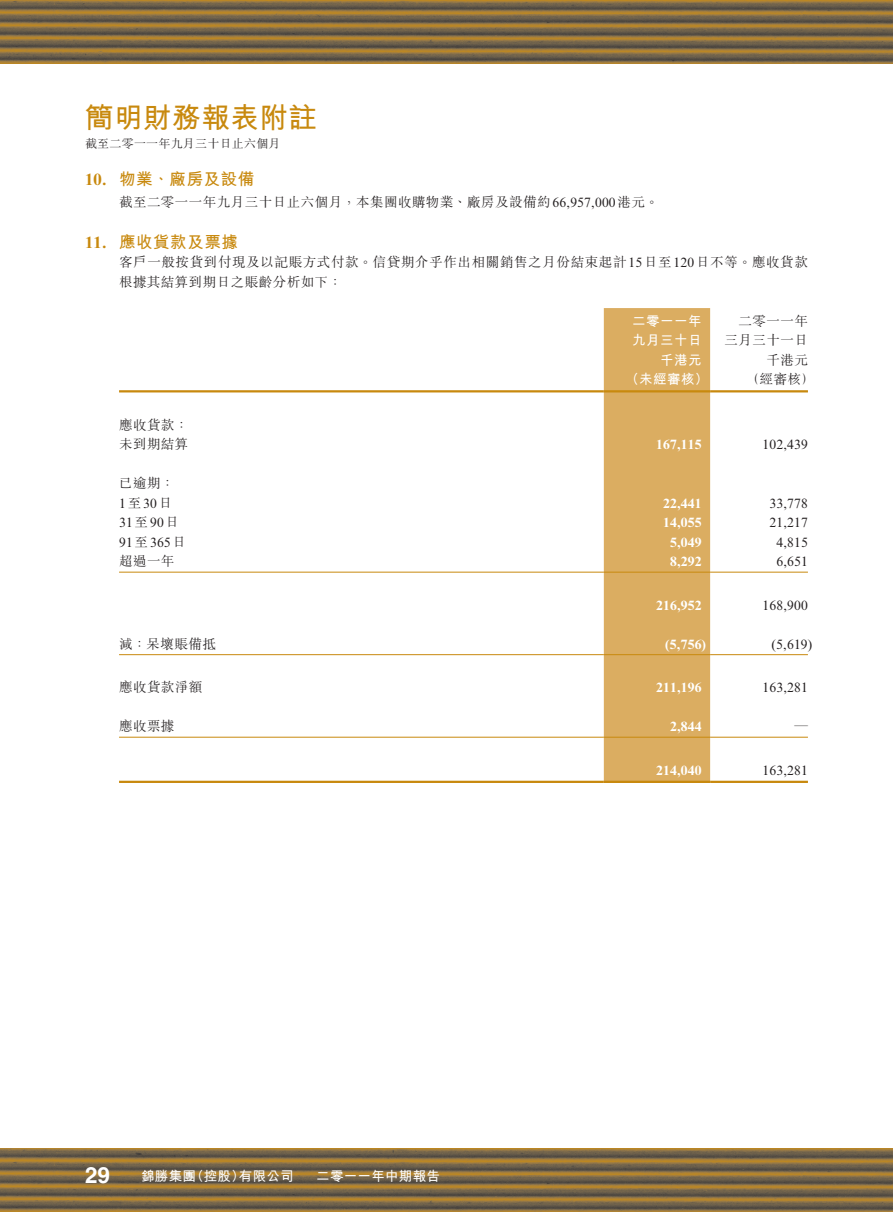
<style>
.page{position:relative;width:893px;height:1212px;background:#fff}
.page>*{position:absolute;margin:0;border:0;box-sizing:border-box;transform-origin:0 0}
.t1{font:700 28.5px "M Hei HK";letter-spacing:.02em;color:#c8890e}
.t2{font:700 22.5px "Helvetica LT Std";color:#fff}
.t3{font:700 16.5px "M Hei HK";letter-spacing:.035em;color:#c8890e}
.t4{font:700 16.5px "Times New Roman MT Std";color:#c8890e}
.t5{font:300 13.5px/19.5px "M Sung HK";letter-spacing:.035em;color:#231f20}
.t6{font:13.5px "Times New Roman MT Std";letter-spacing:.015em;color:#231f20}
.t7{font:700 13.5px "Times New Roman MT Std";letter-spacing:.015em;color:#fff}
.t8{font:700 13.5px "M Hei HK";letter-spacing:.02em;color:#fff}
.t9{font:300 12px "M Sung HK";letter-spacing:.02em;color:#231f20}
.s1{font-family:"Times New Roman MT Std";font-weight:400}
.s2{font-family:"M Sung HK";font-weight:300}
</style>
<div class="page">
<img style="left:0;top:1148px;width:892px;height:64px">
<img style="left:0;top:0;width:893px;height:64px">
<hr style="left:892px;top:1148px;width:1px;height:64px;background:#c8890e">
<div style="left:604px;top:308px;width:106px;height:473px;background:#dbad61"></div>
<hr style="left:119px;top:390px;width:485px;height:2px;background:#c8890e">
<hr style="left:604px;top:390px;width:106px;height:2px;background:#c8890e">
<hr style="left:710px;top:390px;width:98px;height:2px;background:#c8890e">
<hr style="left:119px;top:572px;width:485px;height:1px;background:#c8890e">
<hr style="left:604px;top:572px;width:106px;height:1px;background:#c8890e">
<hr style="left:710px;top:572px;width:98px;height:1px;background:#c8890e">
<hr style="left:119px;top:654px;width:485px;height:1px;background:#c8890e">
<hr style="left:604px;top:654px;width:106px;height:1px;background:#c8890e">
<hr style="left:710px;top:654px;width:98px;height:1px;background:#c8890e">
<hr style="left:119px;top:737px;width:485px;height:1px;background:#c8890e">
<hr style="left:604px;top:737px;width:106px;height:1px;background:#c8890e">
<hr style="left:710px;top:737px;width:98px;height:1px;background:#c8890e">
<hr style="left:119px;top:781px;width:485px;height:2px;background:#c8890e">
<hr style="left:604px;top:781px;width:106px;height:2px;background:#c8890e">
<hr style="left:710px;top:781px;width:98px;height:2px;background:#c8890e">
<h1 class="t1" style="left:85px;top:97px;width:233px">簡明財務報表附註</h1>
<p class="t9" style="left:85px;top:136px;width:197px">截至二零一一年九月三十日止六個月</p>
<p class="t4" style="left:85px;top:169px;width:23px">10.</p>
<p class="t4" style="left:85px;top:232px;width:23px">11.</p>
<p class="t3" style="left:119px;top:167px;width:137px">物業、廠房及設備</p>
<p class="t5" style="left:119px;top:191px;width:541px">截至二零一一年九月三十日止六個月，本集團收購物業、廠房及設備約<span class="s1">66,957,000</span>港元。</p>
<p class="t3" style="left:119px;top:230px;width:120px">應收貨款及票據</p>
<p class="t5" style="left:119px;top:252px;width:690px">客戶一般按貨到付現及以記賬方式付款。信貸期介乎作出相關銷售之月份結束起計<span class="s1">15</span>日至<span class="s1">120</span>日不等。應收貨款根據其結算到期日之賬齡分析如下：</p>
<p class="t5" style="left:738px;top:310px;width:71px">二零一一年</p>
<p class="t8" style="left:632px;top:311px;width:71px">二零一一年</p>
<p class="t8" style="left:632px;top:331px;width:71px">九月三十日</p>
<p class="t5" style="left:725px;top:330px;width:85px">三月三十一日</p>
<p class="t8" style="left:660px;top:350px;width:43px">千港元</p>
<p class="t5" style="left:766px;top:349px;width:43px">千港元</p>
<p class="t8" style="left:626px;top:370px;width:84px">（未經審核）</p>
<p class="t5" style="left:746px;top:369px;width:70px">（經審核(</p>
<p class="t5" style="left:119px;top:414px;width:71px">應收貨款：</p>
<p class="t5" style="left:119px;top:434px;width:71px">未到期結算</p>
<p class="t5" style="left:119px;top:473px;width:57px">已逾期：</p>
<p class="t7" style="left:656px;top:436px;width:47px">167,115</p>
<p class="t6" style="left:763px;top:437px;width:47px">102,439</p>
<p class="t6" style="left:119px;top:495px;width:55px">1<span class="s2">至</span>30<span class="s2">日</span></p>
<p class="t7" style="left:663px;top:495px;width:40px">22,441</p>
<p class="t6" style="left:769px;top:495px;width:40px">33,778</p>
<p class="t6" style="left:119px;top:515px;width:62px">31<span class="s2">至</span>90<span class="s2">日</span></p>
<p class="t7" style="left:663px;top:514px;width:40px">14,055</p>
<p class="t6" style="left:769px;top:515px;width:40px">21,217</p>
<p class="t6" style="left:119px;top:534px;width:69px">91<span class="s2">至</span>365<span class="s2">日</span></p>
<p class="t7" style="left:670px;top:534px;width:33px">5,049</p>
<p class="t6" style="left:776px;top:534px;width:33px">4,815</p>
<p class="t5" style="left:119px;top:551px;width:57px">超過一年</p>
<p class="t7" style="left:670px;top:553px;width:33px">8,292</p>
<p class="t6" style="left:776px;top:554px;width:33px">6,651</p>
<p class="t7" style="left:656px;top:597px;width:47px">216,952</p>
<p class="t6" style="left:763px;top:597px;width:47px">168,900</p>
<p class="t5" style="left:119px;top:633px;width:98px">減：呆壞賬備抵</p>
<p class="t7" style="left:665px;top:636px;width:42px">)5,756(</p>
<p class="t6" style="left:772px;top:636px;width:42px">)5,619(</p>
<p class="t5" style="left:119px;top:677px;width:85px">應收貨款淨額</p>
<p class="t7" style="left:656px;top:679px;width:47px">211,196</p>
<p class="t6" style="left:763px;top:680px;width:47px">163,281</p>
<p class="t5" style="left:119px;top:716px;width:57px">應收票據</p>
<p class="t7" style="left:670px;top:718px;width:33px">2,844</p>
<p class="t6" style="left:794px;top:717px;width:15px">—</p>
<p class="t7" style="left:656px;top:762px;width:47px">214,040</p>
<p class="t6" style="left:763px;top:762px;width:47px">163,281</p>
<h2 class="t2" style="left:85px;top:1161px;width:27px">29</h2>
<p class="t8" style="left:141px;top:1167px;width:56px">錦勝集團</p>
<p class="t8" style="left:190px;top:1167px;width:56px">（控股）</p>
<p class="t8" style="left:239px;top:1167px;width:56px">有限公司</p>
<p class="t8" style="left:316px;top:1167px;width:125px">二零一一年中期報告</p>
</div>
